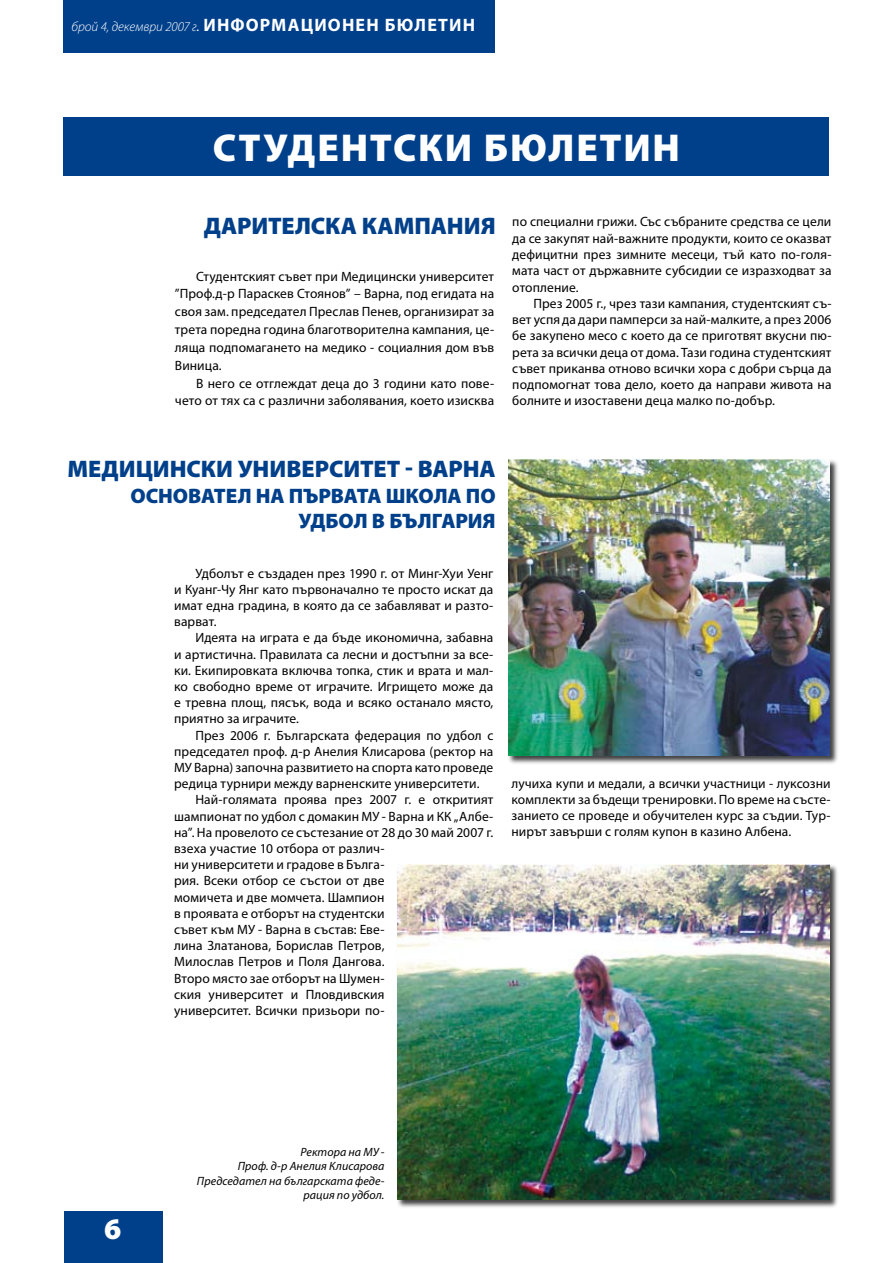
<style>
.page{position:relative;width:893px;height:1263px;background:#fff}
.page>*{position:absolute;margin:0;border:0;box-sizing:border-box;transform-origin:0 0}
.t1{font:900 39px "Myriad Pro";color:#fff}
.t2{font:900 24px "Myriad Pro";letter-spacing:-.005em;color:#00408b}
.t3{font:900 21px "Myriad Pro";letter-spacing:-.005em;color:#00408b}
.t4{font:700 18px "Myriad Pro";letter-spacing:.065em;color:#fff}
.t5{font:13.5px/16.2px "Myriad Pro";letter-spacing:.005em;color:#000;text-align:justify}
.t6{font:italic 12px/14.4px "Myriad Pro";letter-spacing:.005em;color:#000;text-align:right}
.s1{font-weight:300;font-style:italic;font-size:13.5px}
.s2{font-weight:400;font-style:italic;font-size:13.5px}
</style>
<div class="page">
<div style="left:63px;top:0;width:431px;height:53px;background:#00408b"></div>
<div style="left:64px;top:117px;width:765px;height:59px;background:#00408b"></div>
<div style="left:507px;top:458px;width:332px;height:307px;background:#000;opacity:.75"></div>
<img style="left:508px;top:459px;width:321px;height:296px">
<div style="left:396px;top:863px;width:443px;height:346px;background:#000;opacity:.75"></div>
<img style="left:397px;top:864px;width:432px;height:335px">
<div style="left:64px;top:1211px;width:98px;height:52px;background:#00408b"></div>
<h3 class="t4" style="left:71px;top:13px;width:405px"><span class="s1">брой 4, декември 2007 г</span><span class="s2">.</span> ИНФОРМАЦИОНЕН БЮЛЕТИН</h3>
<h1 class="t1" style="left:213px;top:122px;width:102px">ст удентски</h1>
<h1 class="t1" style="left:484px;top:122px;width:92px">бюлетин</h1>
<h2 class="t2" style="left:204px;top:210px;width:293px">ДАРИТЕЛСКА КАМПАНИЯ</h2>
<p class="t5" style="left:175px;top:267px;width:321px;line-height:17.9px;text-indent:21px">Студентският съвет при Медицински университет ”Проф.д-р Параскев Стоянов” – Варна, под егидата на своя зам. председател Преслав Пенев, организират за трета поредна година благотворителна кампания, це&shy;ляща подпомагането на медико - социалния дом във Виница.</p>
<p class="t5" style="left:175px;top:374px;width:321px;line-height:17.9px;text-align:right">В него се отглеждат деца до 3 години като пове&shy;чето от тях са с различни заболявания, което изисква</p>
<p class="t5" style="left:512px;top:214px;width:321px">по специални грижи. Със събраните средства се цели да се закупят най-важните продукти, които се оказват дефицитни през зимните месеци, тъй като по-голя&shy;мата част от държавните субсидии се изразходват за отопление.</p>
<p class="t5" style="left:512px;top:295px;width:321px;text-indent:21px">През 2005 г., чрез тази кампания, студентският съ&shy;вет успя да дари памперси за най-малките, а през 2006 бе закупено месо с което да се приготвят вкусни пю&shy;рета за всички деца от дома. Тази година студентският съвет приканва отново всички хора с добри сърца да подпомогнат това дело, което да направи живота на болните и изоставени деца малко по-добър.</p>
<h2 class="t2" style="left:67px;top:453px;width:38px">Медицински</h2>
<h2 class="t2" style="left:238px;top:453px;width:16px">Университет</h2>
<h2 class="t2" style="left:405px;top:453px;width:44px">- Варна</h2>
<h3 class="t3" style="left:130px;top:481px;width:30px">Основател</h3>
<h3 class="t3" style="left:256px;top:481px;width:76px">на първата</h3>
<h3 class="t3" style="left:386px;top:481px;width:35px">школа</h3>
<h3 class="t3" style="left:466px;top:481px;width:15px">по</h3>
<h3 class="t3" style="left:298px;top:507px;width:27px">удбол</h3>
<h3 class="t3" style="left:372px;top:507px;width:60px">в България</h3>
<p class="t5" style="left:174px;top:565px;width:321px;text-indent:21px">Удболът е създаден през 1990 г. от Минг-Хуи Уенг и Куанг-Чу Янг като първоначално те просто искат да имат една градина, в която да се забавляват и разто&shy;варват.</p>
<p class="t5" style="left:174px;top:629px;width:321px;text-indent:21px">Идеята на играта е да бъде икономична, забавна и артистична. Правилата са лесни и достъпни за все&shy;ки. Екипировката включва топка, стик и врата и мал&shy;ко свободно време от играчите. Игрището може да е тревна площ, пясък, вода и всяко останало място, приятно за играчите.</p>
<p class="t5" style="left:174px;top:727px;width:321px;text-indent:21px">През 2006 г. Българската федерация по удбол с председател проф. д-р Анелия Клисарова (ректор на МУ Варна) започна развитието на спорта като проведе редица турнири между варненските университети.</p>
<p class="t5" style="left:174px;top:791px;width:321px;text-align:left;text-indent:21px">Най-голямата проява през 2007 г. е откритият шампионат по удбол с домакин МУ - Варна и КК „Албе&shy;на”. На провелото се състезание от 28 до 30 май 2007 г. взеха участие 10 отбора от различ-<br>ни университети и градове в Бълга-<br>рия. Всеки отбор се състои от две<br>момичета и две момчета. Шампион<br>в проявата е отборът на студентски<br>съвет към МУ - Варна в състав: Еве-<br>лина Златанова, Борислав Петров,<br>Милослав Петров и Поля Дангова.<br>Второ място зае отборът на Шумен-<br>ския университет и Пловдивския<br>университет. Всички призьори по-</p>
<p class="t5" style="left:511px;top:775px;width:321px">лучиха купи и медали, а всички участници - луксозни комплекти за бъдещи тренировки. По време на състе&shy;занието се проведе и обучителен курс за съдии. Тур&shy;нирът завърши с голям купон в казино Албена.</p>
<p class="t6" style="left:197px;top:1144px;width:189px">Ректора на МУ -<br>Проф. д-р Анелия Клисарова<br>Председател на българската феде&shy;рация по удбол.</p>
</div>
